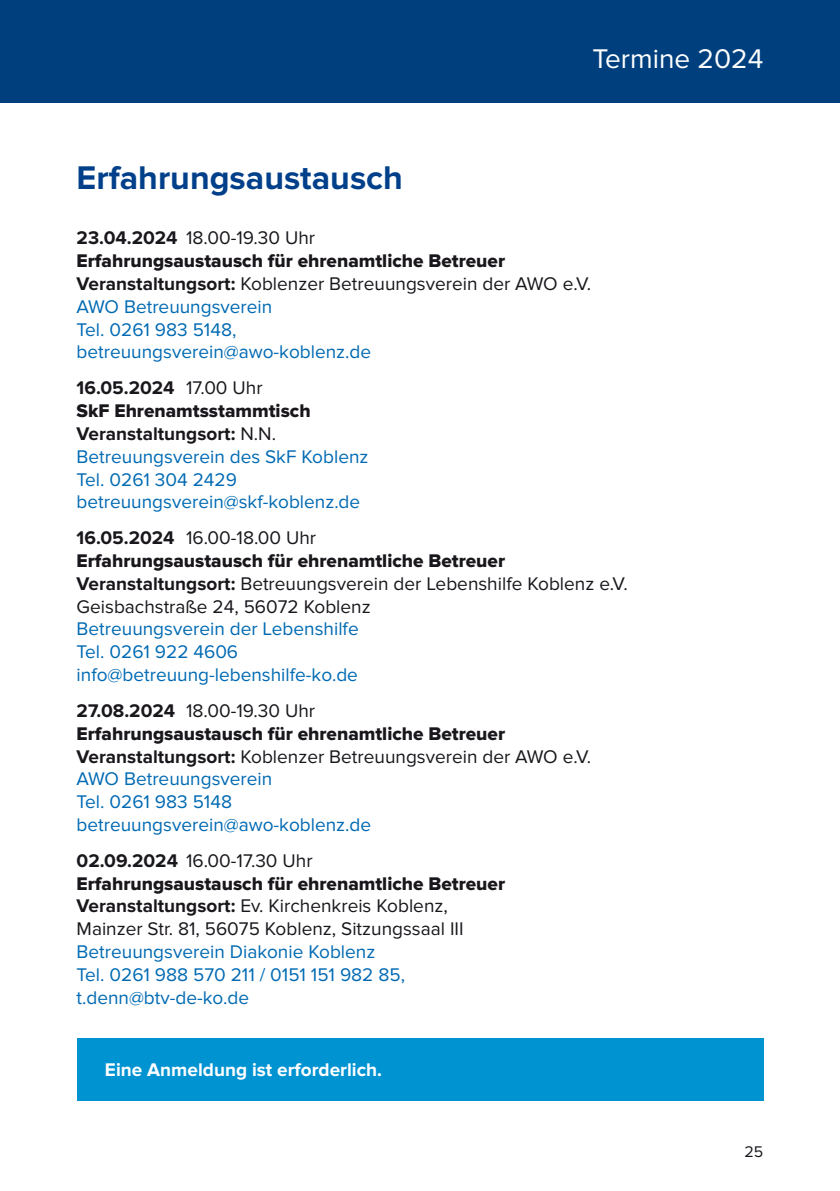
<style>
.page{position:relative;width:840px;height:1191px;background:#fff}
.page>*{position:absolute;margin:0;border:0;box-sizing:border-box;transform-origin:0 0}
.t1{font:700 34px "Proxima Nova";color:#003f8a}
.t2{font:28px "Proxima Nova";color:#fff}
.t3{font:19px/22.8px "Proxima Nova";color:#006ab3}
.t4{font:19px/22.8px "Proxima Nova";color:#1a171c}
.t5{font:19px "Proxima Nova Extrabld";color:#1a171c}
.t6{font:700 19px "Proxima Nova";color:#fff}
.t7{font:700 19px "Proxima Nova";color:#1a171c}
.t8{font:16px "Proxima Nova";color:#1a171c}
.s1{font-weight:700}
.s2{font-weight:700;color:#1a171c}
.s3{color:#1a171c}
.s4{font-weight:400}
</style>
<div class="page">
<div style="left:0;top:0;width:839px;height:102px;background:#003f7d"></div>
<div style="left:77px;top:1037px;width:686px;height:63px;background:#0093d2"></div>
<h1 class="t1" style="left:77px;top:158px;width:327px">Erfahrungsaustausch</h1>
<h2 class="t2" style="left:592px;top:42px;width:172px">Termine 2024</h2>
<p class="t4" style="left:77px;top:227px;width:240px"><span class="s1">23.04.2024</span> 18.00-19.30 Uhr</p>
<p class="t5" style="left:77px;top:250px;width:430px">Erfahrungsaustausch für ehrenamtliche Betreuer</p>
<p class="t3" style="left:77px;top:273px;width:513px"><span class="s2">Veranstaltungsort:</span> <span class="s3">Koblenzer Betreuungsverein der AWO e.V.<br></span>AWO Betreuungsverein<br>Tel. 0261 983 5148,<br>betreuungsverein@awo-koblenz.de</p>
<p class="t7" style="left:77px;top:377px;width:187px">16.05.2024 <span class="s4">17.00 Uhr</span></p>
<p class="t5" style="left:77px;top:400px;width:235px">SkF Ehrenamtsstammtisch</p>
<p class="t3" style="left:77px;top:422px;width:293px"><span class="s2">Veranstaltungsort:</span> <span class="s3">N.N.<br></span>Betreuungsverein des SkF Koblenz<br>Tel. 0261 304 2429 betreuungsverein@skf-koblenz.de</p>
<p class="t4" style="left:77px;top:527px;width:241px"><span class="s1">16.05.2024</span> 16.00-18.00 Uhr</p>
<p class="t5" style="left:77px;top:550px;width:430px">Erfahrungsaustausch für ehrenamtliche Betreuer</p>
<p class="t4" style="left:77px;top:572px;width:550px"><span class="s1">Veranstaltungsort:</span> Betreuungsverein der Lebenshilfe Koblenz e.V.<br>Geisbachstraße 24, 56072 Koblenz</p>
<p class="t3" style="left:77px;top:618px;width:283px">Betreuungsverein der Lebenshilfe<br>Tel. 0261 922 4606 info@betreuung-lebenshilfe-ko.de</p>
<p class="t4" style="left:77px;top:699px;width:240px"><span class="s1">27.08.2024</span> 18.00-19.30 Uhr</p>
<p class="t5" style="left:77px;top:722px;width:430px">Erfahrungsaustausch für ehrenamtliche Betreuer</p>
<p class="t3" style="left:77px;top:745px;width:513px"><span class="s2">Veranstaltungsort:</span> <span class="s3">Koblenzer Betreuungsverein der AWO e.V.<br></span>AWO Betreuungsverein<br>Tel. 0261 983 5148<br>betreuungsverein@awo-koblenz.de</p>
<p class="t4" style="left:77px;top:849px;width:237px"><span class="s1">02.09.2024</span> 16.00-17.30 Uhr</p>
<p class="t5" style="left:77px;top:872px;width:430px">Erfahrungsaustausch für ehrenamtliche Betreuer</p>
<p class="t4" style="left:77px;top:895px;width:388px"><span class="s1">Veranstaltungsort:</span> Ev. Kirchenkreis Koblenz,<br>Mainzer Str. 81, 56075 Koblenz, Sitzungssaal III</p>
<p class="t3" style="left:77px;top:940px;width:330px">Betreuungsverein Diakonie Koblenz<br>Tel. 0261 988 570 211 / 0151 151 982 85, t.denn@btv-de-ko.de</p>
<p class="t6" style="left:105px;top:1058px;width:278px">Eine Anmeldung ist erforderlich.</p>
<p class="t8" style="left:744px;top:1142px;width:20px">25</p>
</div>
